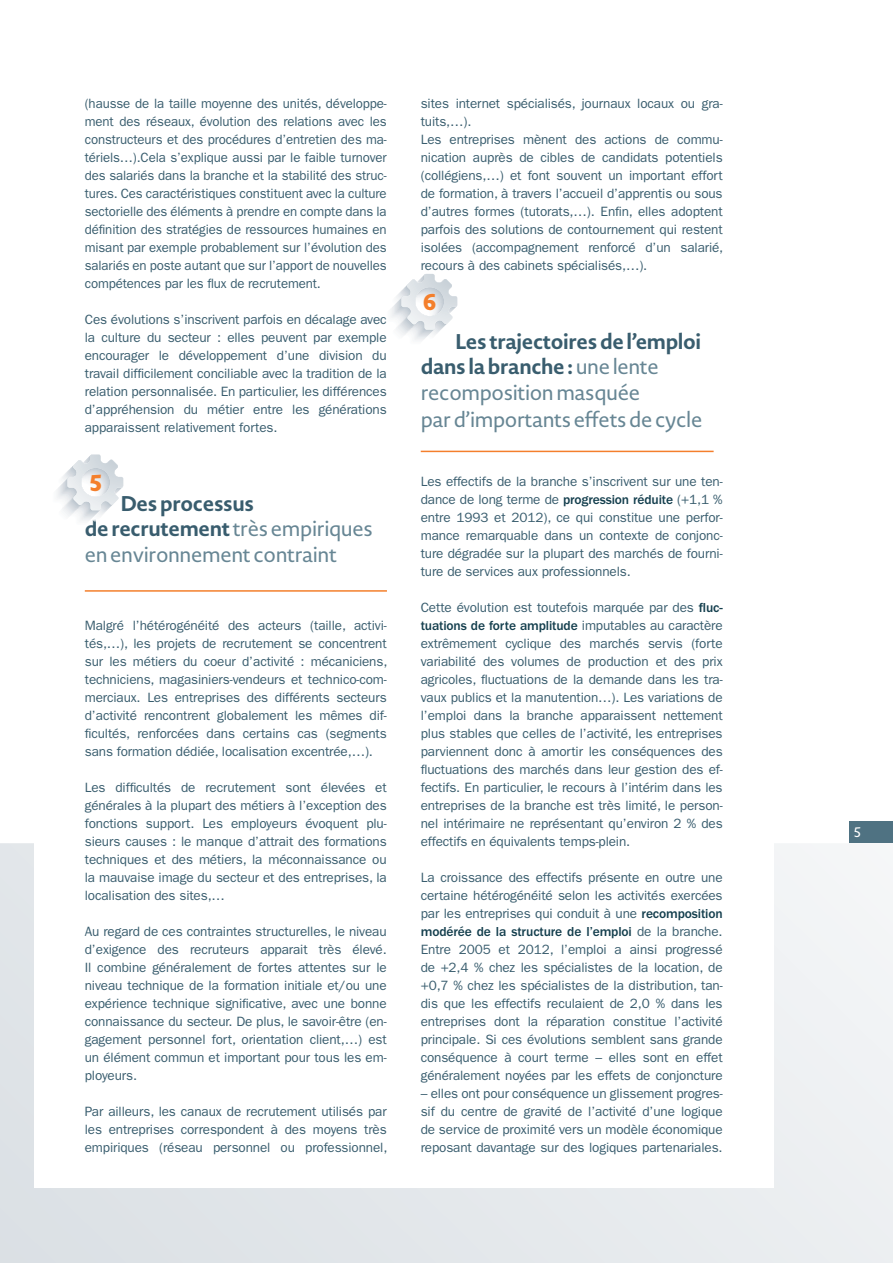
<style>
.page{position:relative;width:893px;height:1263px;background:#fff}
.page>*{position:absolute;margin:0;border:0;box-sizing:border-box;transform-origin:0 0}
.t1{font:800 22.5px "Novel Sans Pro";color:#f47f2c}
.t2{font:21px/25.8px "Novel Sans Pro";letter-spacing:-.02em;color:#678694}
.t3{font:13.5px/18px "Franklin Gothic LT";letter-spacing:-.01em;color:#395d6e;text-align:justify}
.t4{font:13.5px "Novel Sans Pro";color:#fff}
.s1{font-weight:700;color:#395d6e}
.s2{font-weight:500;color:#133e4d}
</style>
<div class="page">
<svg style="left:0;top:843px;width:893px;height:420px"></svg>
<div style="left:34px;top:692px;width:739px;height:496px;background:#fff"></div>
<div style="left:850px;top:822px;width:43px;height:21px;background:#4f7282"></div>
<svg style="left:391px;top:274px;width:66px;height:66px"></svg>
<hr style="left:85px;top:590px;width:302px;height:2px;background:#f47f2c">
<hr style="left:421px;top:451px;width:293px;height:1px;background:#f47f2c">
<svg style="left:57px;top:454px;width:66px;height:67px"></svg>
<p class="t3" style="left:85px;top:95px;width:303px">(hausse de la taille moyenne des unités, développe&shy;ment des réseaux, évolution des relations avec les constructeurs et des procédures d’entretien des ma&shy;tériels…).Cela s’explique aussi par le faible turnover des salariés dans la branche et la stabilité des struc&shy;tures. Ces caractéristiques constituent avec la culture sectorielle des éléments à prendre en compte dans la définition des stratégies de ressources humaines en misant par exemple probablement sur l’évolution des salariés en poste autant que sur l’apport de nouvelles compétences par les flux de recrutement.</p>
<p class="t3" style="left:85px;top:311px;width:303px">Ces évolutions s’inscrivent parfois en décalage avec la culture du secteur : elles peuvent par exemple encourager le développement d’une division du travail difficilement conciliable avec la tradition de la relation personnalisée. En particulier, les différences d’appréhension du métier entre les générations apparaissent relativement fortes.</p>
<h1 class="t1" style="left:89px;top:466px;width:15px">5</h1>
<h2 class="t2" style="left:85px;top:491px;width:290px;line-height:25.2px;text-indent:36px"><span class="s1">Des processus<br>de recrutement</span> très empiriques en environnement contraint</h2>
<p class="t3" style="left:85px;top:617px;width:304px">Malgré l’hétérogénéité des acteurs (taille, activi&shy;tés,…), les projets de recrutement se concentrent sur les métiers du coeur d’activité : mécaniciens, techniciens, magasiniers-vendeurs et technico-com&shy;merciaux. Les entreprises des différents secteurs d’activité rencontrent globalement les mêmes dif&shy;ficultés, renforcées dans certains cas (segments sans formation dédiée, localisation excentrée,…).</p>
<p class="t3" style="left:85px;top:778px;width:303px">Les difficultés de recrutement sont élevées et générales à la plupart des métiers à l’exception des fonctions support. Les employeurs évoquent plu&shy;sieurs causes : le manque d’attrait des formations techniques et des métiers, la méconnaissance ou la mauvaise image du secteur et des entreprises, la localisation des sites,…</p>
<p class="t3" style="left:85px;top:922px;width:303px">Au regard de ces contraintes structurelles, le niveau d’exigence des recruteurs apparait très élevé.<br>Il combine généralement de fortes attentes sur le niveau technique de la formation initiale et/ou une expérience technique significative, avec une bonne connaissance du secteur. De plus, le savoir-être (en&shy;gagement personnel fort, orientation client,…) est un élément commun et important pour tous les em&shy;ployeurs.</p>
<p class="t3" style="left:85px;top:1102px;width:304px">Par ailleurs, les canaux de recrutement utilisés par les entreprises correspondent à des moyens très empiriques (réseau personnel ou professionnel,</p>
<p class="t3" style="left:421px;top:94px;width:304px;text-align:left">sites internet spécialisés, journaux locaux ou gra&shy;tuits,…).<br>Les entreprises mènent des actions de commu&shy;nication auprès de cibles de candidats potentiels (collégiens,…) et font souvent un important effort de formation, à travers l’accueil d’apprentis ou sous d’autres formes (tutorats,…). Enfin, elles adoptent parfois des solutions de contournement qui restent isolées (accompagnement renforcé d’un salarié, recours à des cabinets spécialisés,…).</p>
<h1 class="t1" style="left:423px;top:285px;width:15px">6</h1>
<h2 class="t2" style="left:421px;top:328px;width:283px;text-indent:34px"><span class="s1">Les trajectoires de l’emploi dans la branche :</span> une lente recomposition masquée<br>par d’importants effets de cycle</h2>
<p class="t3" style="left:421px;top:473px;width:303px">Les effectifs de la branche s’inscrivent sur une ten&shy;dance de long terme de <span class="s2">progression réduite</span> (+1,1 % entre 1993 et 2012), ce qui constitue une perfor&shy;mance remarquable dans un contexte de conjonc&shy;ture dégradée sur la plupart des marchés de fourni&shy;ture de services aux professionnels.</p>
<p class="t3" style="left:421px;top:599px;width:303px">Cette évolution est toutefois marquée par des <span class="s2">fluc&shy;tuations de forte amplitude</span> imputables au caractère extrêmement cyclique des marchés servis (forte variabilité des volumes de production et des prix agricoles, fluctuations de la demande dans les tra&shy;vaux publics et la manutention…). Les variations de l’emploi dans la branche apparaissent nettement plus stables que celles de l’activité, les entreprises parviennent donc à amortir les conséquences des fluctuations des marchés dans leur gestion des ef&shy;fectifs. En particulier, le recours à l’intérim dans les entreprises de la branche est très limité, le person&shy;nel intérimaire ne représentant qu’environ 2 % des effectifs en équivalents temps-plein.</p>
<p class="t3" style="left:421px;top:868px;width:303px">La croissance des effectifs présente en outre une certaine hétérogénéité selon les activités exercées par les entreprises qui conduit à une <span class="s2">recomposition modérée de la structure de l’emploi</span> de la branche.<br>Entre 2005 et 2012, l’emploi a ainsi progressé de +2,4 % chez les spécialistes de la location, de +0,7 % chez les spécialistes de la distribution, tan&shy;dis que les effectifs reculaient de 2,0 % dans les entreprises dont la réparation constitue l’activité principale. Si ces évolutions semblent sans grande conséquence à court terme – elles sont en effet généralement noyées par les effets de conjoncture</p>
<p class="t3" style="left:421px;top:1084px;width:303px">– elles ont pour conséquence un glissement progres&shy;sif du centre de gravité de l’activité d’une logique de service de proximité vers un modèle économique reposant davantage sur des logiques partenariales.</p>
<p class="t4" style="left:854px;top:823px;width:9px">5</p>
</div>
